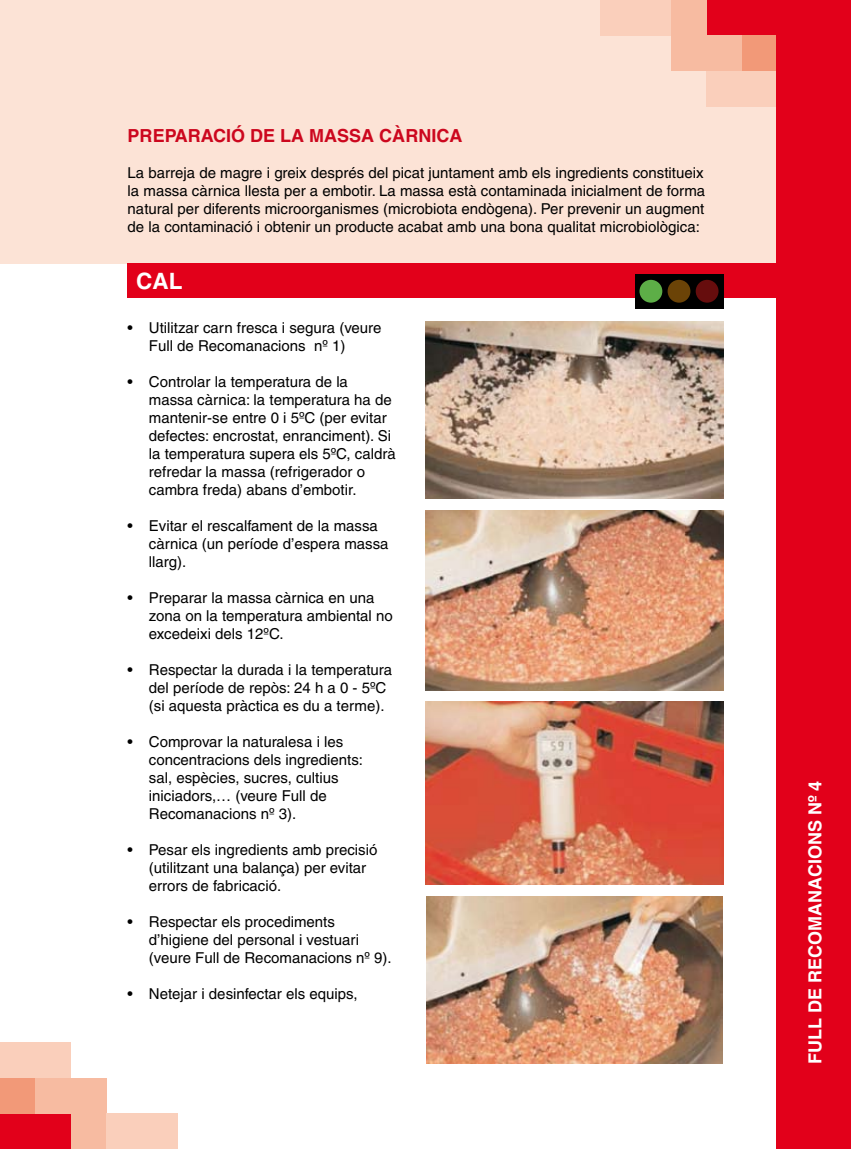
<style>
.page{position:relative;width:851px;height:1149px;background:#fff}
.page>*{position:absolute;margin:0;border:0;box-sizing:border-box;transform-origin:0 0}
.t1{font:700 22.5px "Helvetica";color:#fff}
.t2{font:700 18px "Helvetica";color:#cc071e}
.t3{font:700 18px "Helvetica";color:#fff}
.t4{font:15px/18px "Helvetica";color:#000}
</style>
<div class="page">
<div style="left:0;top:0;width:777px;height:264px;background:#fce3d6"></div>
<div style="left:128px;top:263px;width:649px;height:34px;background:#e2001a"></div>
<img style="left:425px;top:321px;width:298px;height:177px">
<img style="left:425px;top:510px;width:298px;height:180px">
<img style="left:425px;top:701px;width:298px;height:183px">
<img style="left:426px;top:896px;width:296px;height:167px">
<div style="left:634px;top:274px;width:89px;height:34px;background:#000"></div>
<div style="left:639px;top:280px;width:23px;height:22px;background:#5dae47;border-radius:50%"></div>
<div style="left:667px;top:280px;width:23px;height:22px;background:#6b4307;border-radius:50%"></div>
<div style="left:695px;top:280px;width:23px;height:22px;background:#660d0d;border-radius:50%"></div>
<div style="left:741px;top:0;width:36px;height:36px;background:#e2001a"></div>
<div style="left:706px;top:0;width:35px;height:36px;background:#e2001a"></div>
<div style="left:670px;top:0;width:36px;height:36px;background:#f7bba1"></div>
<div style="left:741px;top:36px;width:36px;height:35px;background:#f29978"></div>
<div style="left:706px;top:36px;width:35px;height:35px;background:#f7bba1"></div>
<div style="left:670px;top:36px;width:36px;height:35px;background:#f7bba1"></div>
<div style="left:741px;top:71px;width:36px;height:35px;background:#facfbb"></div>
<div style="left:706px;top:71px;width:35px;height:35px;background:#facfbb"></div>
<div style="left:635px;top:0;width:35px;height:36px;background:#facfbb"></div>
<div style="left:599px;top:0;width:36px;height:36px;background:#facfbb"></div>
<div style="left:776px;top:0;width:74px;height:1148px;background:#e2001a"></div>
<div style="left:0;top:1112px;width:36px;height:36px;background:#e2001a"></div>
<div style="left:35px;top:1112px;width:36px;height:36px;background:#e2001a"></div>
<div style="left:71px;top:1112px;width:35px;height:36px;background:#f7bba1"></div>
<div style="left:0;top:1077px;width:36px;height:35px;background:#f29978"></div>
<div style="left:35px;top:1077px;width:36px;height:35px;background:#f7bba1"></div>
<div style="left:71px;top:1077px;width:35px;height:35px;background:#f7bba1"></div>
<div style="left:0;top:1042px;width:36px;height:35px;background:#facfbb"></div>
<div style="left:35px;top:1042px;width:36px;height:35px;background:#facfbb"></div>
<div style="left:106px;top:1112px;width:36px;height:36px;background:#facfbb"></div>
<div style="left:142px;top:1112px;width:35px;height:36px;background:#facfbb"></div>
<p class="t2" style="left:128px;top:124px;width:336px">PREPARACIÓ DE LA MASSA CÀRNICA</p>
<p class="t4" style="left:128px;top:163px;width:579px;text-align:justify">La barreja de magre i greix després del picat juntament amb els ingredients constitueix la massa càrnica llesta per a embotir. La massa està contaminada inicialment de forma natural per diferents microorganismes (microbiota endògena). Per prevenir un augment de la contaminació i obtenir un producte acabat amb una bona qualitat microbiològica:</p>
<h1 class="t1" style="left:136px;top:267px;width:48px">CAL</h1>
<p class="t4" style="left:128px;top:318px;width:7px">•</p>
<p class="t4" style="left:128px;top:372px;width:7px">•</p>
<p class="t4" style="left:128px;top:516px;width:7px">•</p>
<p class="t4" style="left:128px;top:588px;width:7px">•</p>
<p class="t4" style="left:128px;top:660px;width:7px">•</p>
<p class="t4" style="left:128px;top:732px;width:7px">•</p>
<p class="t4" style="left:128px;top:840px;width:7px">•</p>
<p class="t4" style="left:128px;top:912px;width:7px">•</p>
<p class="t4" style="left:128px;top:984px;width:7px">•</p>
<p class="t4" style="left:149px;top:318px;width:234px">Utilitzar carn fresca i segura (veure<br>Full de Recomanacions nº 1)</p>
<p class="t4" style="left:149px;top:372px;width:248px">Controlar la temperatura de la massa càrnica: la temperatura ha de mantenir-se entre 0 i 5ºC (per evitar defectes: encrostat, enranciment). Si la temperatura supera els 5ºC, caldrà refredar la massa (refrigerador o cambra freda) abans d’embotir.</p>
<p class="t4" style="left:149px;top:516px;width:241px">Evitar el rescalfament de la massa càrnica (un període d’espera massa llarg).</p>
<p class="t4" style="left:149px;top:588px;width:245px">Preparar la massa càrnica en una zona on la temperatura ambiental no excedeixi dels 12ºC.</p>
<p class="t4" style="left:149px;top:660px;width:244px">Respectar la durada i la temperatura del període de repòs: 24 h a 0 - 5ºC (si aquesta pràctica es du a terme).</p>
<p class="t4" style="left:149px;top:732px;width:215px">Comprovar la naturalesa i les concentracions dels ingredients: sal, espècies, sucres, cultius iniciadors,… (veure Full de<br>Recomanacions nº 3).</p>
<p class="t4" style="left:149px;top:840px;width:230px">Pesar els ingredients amb precisió (utilitzant una balança) per evitar errors de fabricació.</p>
<p class="t4" style="left:149px;top:912px;width:244px">Respectar els procediments d’higiene del personal i vestuari (veure Full de Recomanacions nº 9).</p>
<p class="t4" style="left:149px;top:984px;width:210px">Netejar i desinfectar els equips,</p>
<p class="t3" style="left:804px;top:1063px;width:284px;rotate:-90deg">FULL DE RECOMANACIONS Nº 4</p>
</div>
